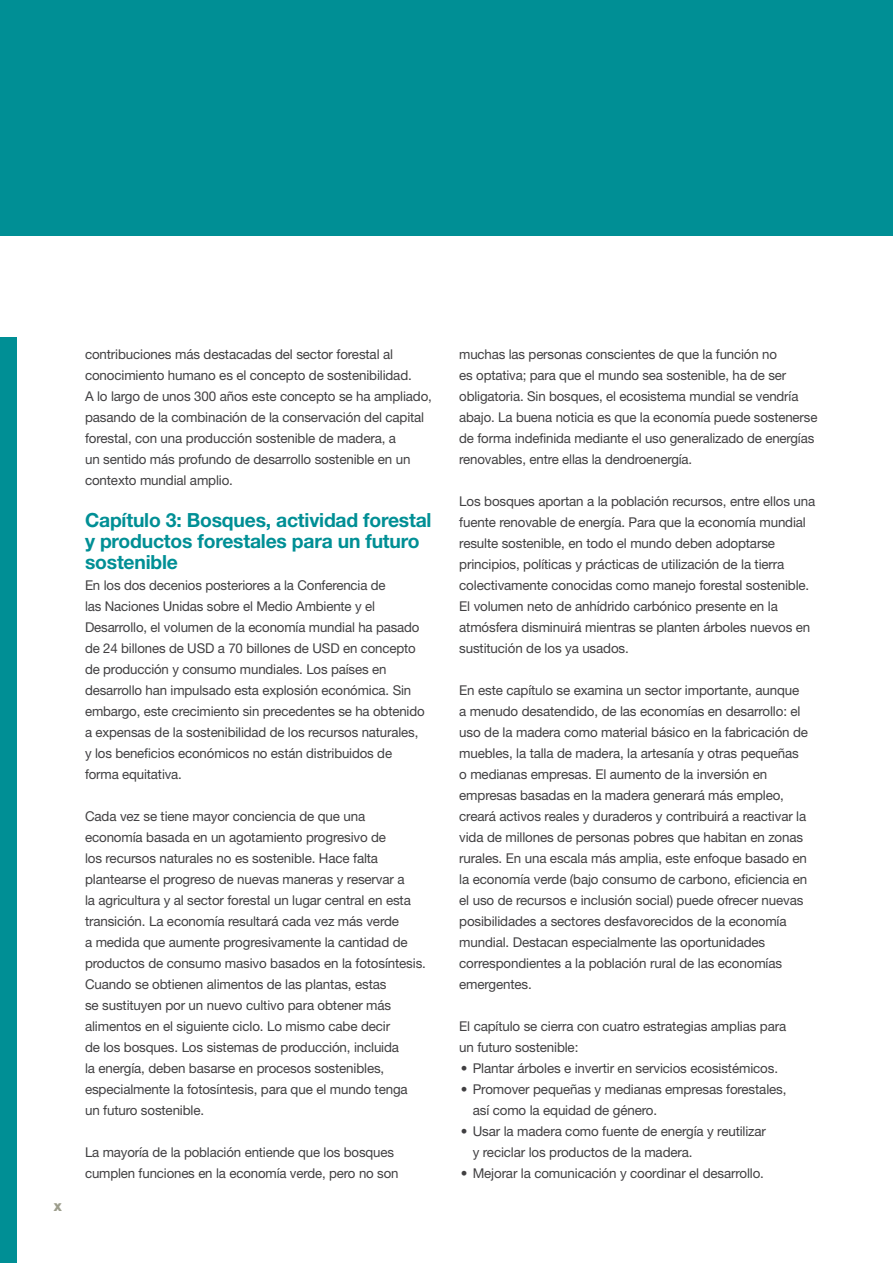
<style>
.page{position:relative;width:893px;height:1263px;background:#fff}
.page>*{position:absolute;margin:0;border:0;box-sizing:border-box;transform-origin:0 0}
.t1{font:700 19.5px/21px "Helvetica Neue LT Std";letter-spacing:-.01em;color:#008f95}
.t2{font:800 15px "Helvetica Neue LT Std";color:#9c9d8c}
.t3{font:13.5px/21px "Helvetica Neue LT Std";letter-spacing:-.01em;color:#414042}
</style>
<div class="page">
<div style="left:0;top:337px;width:17px;height:926px;background:#008f95"></div>
<div style="left:0;top:0;width:893px;height:235px;background:#008f95"></div>
<p class="t2" style="left:54px;top:1197px;width:10px">x</p>
<p class="t3" style="left:85px;top:343px;width:348px">contribuciones más destacadas del sector forestal al conocimiento humano es el concepto de sostenibilidad.<br>A lo largo de unos 300 años este concepto se ha ampliado, pasando de la combinación de la conservación del capital forestal, con una producción sostenible de madera, a<br>un sentido más profundo de desarrollo sostenible en un contexto mundial amplio.</p>
<h1 class="t1" style="left:85px;top:509px;width:348px">Capítulo 3: Bosques, actividad forestal y productos forestales para un futuro sostenible</h1>
<p class="t3" style="left:85px;top:574px;width:341px">En los dos decenios posteriores a la Conferencia de<br>las Naciones Unidas sobre el Medio Ambiente y el Desarrollo, el volumen de la economía mundial ha pasado de 24 billones de USD a 70 billones de USD en concepto de producción y consumo mundiales. Los países en desarrollo han impulsado esta explosión económica. Sin embargo, este crecimiento sin precedentes se ha obtenido a expensas de la sostenibilidad de los recursos naturales, y los beneficios económicos no están distribuidos de forma equitativa.</p>
<p class="t3" style="left:85px;top:805px;width:342px">Cada vez se tiene mayor conciencia de que una economía basada en un agotamiento progresivo de<br>los recursos naturales no es sostenible. Hace falta plantearse el progreso de nuevas maneras y reservar a<br>la agricultura y al sector forestal un lugar central en esta transición. La economía resultará cada vez más verde<br>a medida que aumente progresivamente la cantidad de productos de consumo masivo basados en la fotosíntesis.<br>Cuando se obtienen alimentos de las plantas, estas<br>se sustituyen por un nuevo cultivo para obtener más alimentos en el siguiente ciclo. Lo mismo cabe decir<br>de los bosques. Los sistemas de producción, incluida<br>la energía, deben basarse en procesos sostenibles, especialmente la fotosíntesis, para que el mundo tenga<br>un futuro sostenible.</p>
<p class="t3" style="left:85px;top:1141px;width:315px">La mayoría de la población entiende que los bosques cumplen funciones en la economía verde, pero no son</p>
<p class="t3" style="left:459px;top:343px;width:360px">muchas las personas conscientes de que la función no<br>es optativa; para que el mundo sea sostenible, ha de ser obligatoria. Sin bosques, el ecosistema mundial se vendría abajo. La buena noticia es que la economía puede sostenerse de forma indefinida mediante el uso generalizado de energías renovables, entre ellas la dendroenergía.</p>
<p class="t3" style="left:459px;top:490px;width:358px">Los bosques aportan a la población recursos, entre ellos una fuente renovable de energía. Para que la economía mundial resulte sostenible, en todo el mundo deben adoptarse principios, políticas y prácticas de utilización de la tierra colectivamente conocidas como manejo forestal sostenible.<br>El volumen neto de anhídrido carbónico presente en la atmósfera disminuirá mientras se planten árboles nuevos en sustitución de los ya usados.</p>
<p class="t3" style="left:459px;top:679px;width:350px">En este capítulo se examina un sector importante, aunque a menudo desatendido, de las economías en desarrollo: el uso de la madera como material básico en la fabricación de muebles, la talla de madera, la artesanía y otras pequeñas o medianas empresas. El aumento de la inversión en empresas basadas en la madera generará más empleo, creará activos reales y duraderos y contribuirá a reactivar la vida de millones de personas pobres que habitan en zonas rurales. En una escala más amplia, este enfoque basado en la economía verde (bajo consumo de carbono, eficiencia en el uso de recursos e inclusión social) puede ofrecer nuevas posibilidades a sectores desfavorecidos de la economía mundial. Destacan especialmente las oportunidades correspondientes a la población rural de las economías emergentes.</p>
<p class="t3" style="left:459px;top:1015px;width:328px">El capítulo se cierra con cuatro estrategias amplias para un futuro sostenible:</p>
<p class="t3" style="left:461px;top:1057px;width:319px">• Plantar árboles e invertir en servicios ecosistémicos.</p>
<p class="t3" style="left:473px;top:1078px;width:315px;text-indent:-12px">• Promover pequeñas y medianas empresas forestales, así como la equidad de género.</p>
<p class="t3" style="left:473px;top:1120px;width:295px;text-indent:-12px">• Usar la madera como fuente de energía y reutilizar y reciclar los productos de la madera.</p>
<p class="t3" style="left:461px;top:1162px;width:305px">• Mejorar la comunicación y coordinar el desarrollo.</p>
</div>
